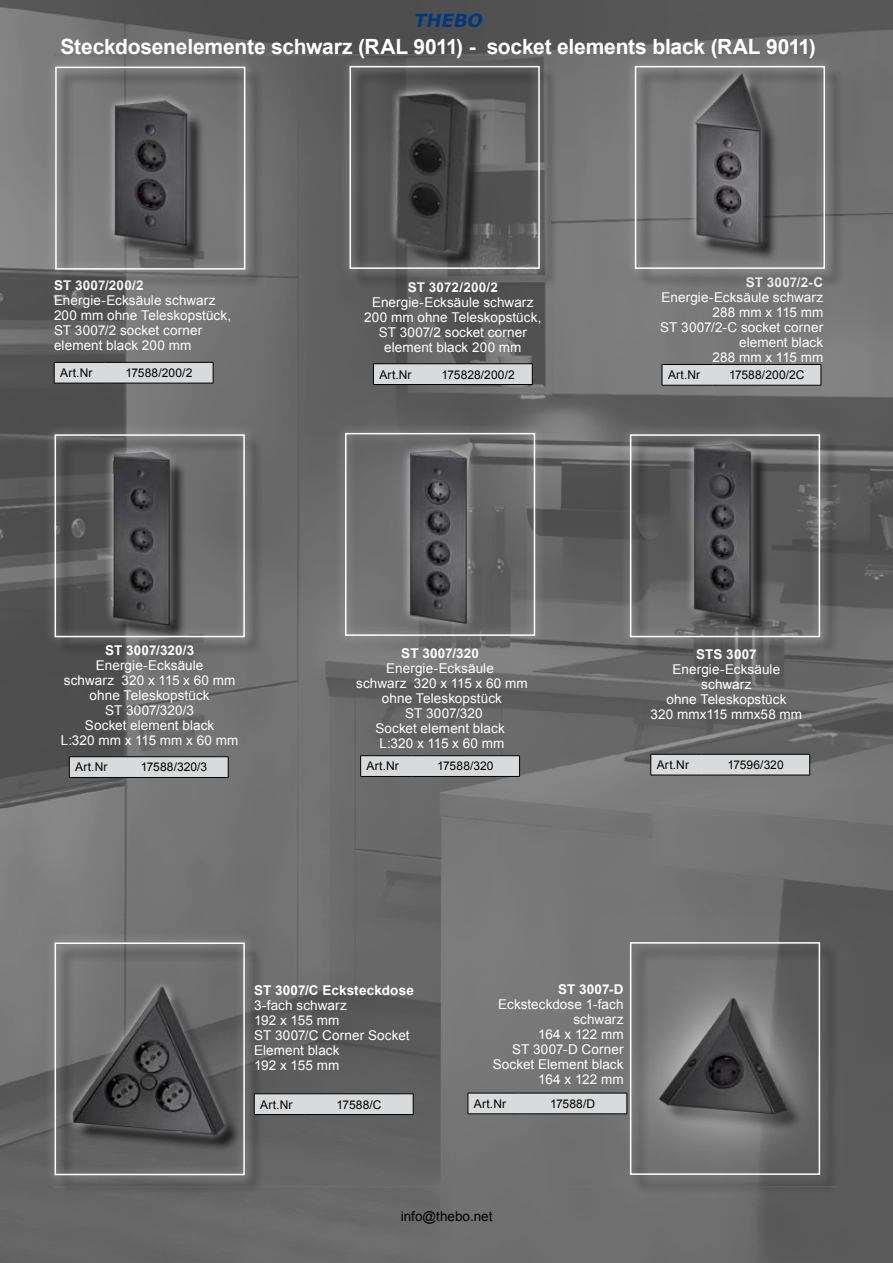
<style>
.page{position:relative;width:893px;height:1263px;background:#fff}
.page>*{position:absolute;margin:0;border:0;box-sizing:border-box;transform-origin:0 0}
.t1{font:700 21px "Arial";letter-spacing:-.01em;color:#fff}
.t2{font:italic 700 18px "Verdana";color:#003882}
.t3{font:13.5px/15px "Arial";letter-spacing:.005em;color:#fff;text-align:center}
.t4{font:700 13.5px "Arial";letter-spacing:.015em;color:#fff}
.t5{font:13.5px "Arial";color:#000}
.t6{font:12px "Arial";letter-spacing:.005em;color:#000}
</style>
<div class="page">
<img style="left:0;top:0;width:893px;height:1263px">
<hr style="left:54px;top:55px;width:783px;height:1px;background:#707173">
<hr style="left:54px;top:1186px;width:783px;height:1px;background:#707173">
<div style="left:57px;top:437px;width:213px;height:225px;background:#000;opacity:.75"></div>
<div style="left:45px;top:424px;width:216px;height:229px;background:#fff;opacity:.75"></div>
<img style="left:73px;top:437px;width:135px;height:197px">
<div style="left:55px;top:434px;width:190px;height:203px;border:2px solid #fff"></div>
<div style="left:632px;top:437px;width:213px;height:225px;background:#000;opacity:.75"></div>
<div style="left:620px;top:424px;width:216px;height:229px;background:#fff;opacity:.75"></div>
<img style="left:655px;top:437px;width:135px;height:192px">
<div style="left:630px;top:434px;width:190px;height:203px;border:2px solid #fff"></div>
<div style="left:335px;top:423px;width:216px;height:229px;background:#fff;opacity:.75"></div>
<img style="left:370px;top:436px;width:135px;height:197px">
<div style="left:345px;top:433px;width:190px;height:203px;border:2px solid #fff"></div>
<div style="left:566px;top:878px;width:327px;height:370px;background:#fff;opacity:.95"></div>
<img style="left:636px;top:945px;width:174px;height:222px">
<div style="left:630px;top:942px;width:190px;height:233px;border:2px solid #fff"></div>
<div style="left:637px;top:68px;width:213px;height:226px;background:#747474"></div>
<div style="left:625px;top:56px;width:216px;height:229px;background:#fff;opacity:.75"></div>
<img style="left:653px;top:69px;width:150px;height:197px">
<div style="left:635px;top:66px;width:190px;height:203px;border:2px solid #fff"></div>
<div style="left:57px;top:945px;width:213px;height:255px;background:#666"></div>
<div style="left:45px;top:933px;width:216px;height:259px;background:#fff;opacity:.75"></div>
<img style="left:61px;top:945px;width:176px;height:227px">
<div style="left:55px;top:942px;width:190px;height:233px;border:2px solid #fff"></div>
<svg style="left:54px;top:374px;width:160px;height:9px"></svg>
<hr style="left:54px;top:383px;width:51px;height:1px;background:#000">
<hr style="left:105px;top:383px;width:108px;height:1px;background:#000">
<div style="left:373px;top:374px;width:160px;height:10px;background:#d9dadb"></div>
<hr style="left:373px;top:384px;width:51px;height:1px;background:#000">
<hr style="left:424px;top:384px;width:108px;height:1px;background:#000">
<hr style="left:69px;top:756px;width:51px;height:1px;background:#000">
<hr style="left:120px;top:756px;width:108px;height:1px;background:#000">
<div style="left:69px;top:757px;width:160px;height:20px;background:#d9dadb"></div>
<hr style="left:69px;top:777px;width:51px;height:1px;background:#000">
<hr style="left:120px;top:777px;width:108px;height:1px;background:#000">
<hr style="left:254px;top:1093px;width:51px;height:1px;background:#000">
<hr style="left:305px;top:1093px;width:108px;height:1px;background:#000">
<div style="left:254px;top:1094px;width:160px;height:20px;background:#d9dadb"></div>
<hr style="left:254px;top:1114px;width:51px;height:1px;background:#000">
<hr style="left:305px;top:1114px;width:108px;height:1px;background:#000">
<div style="left:468px;top:1093px;width:160px;height:21px;background:#d9dadb"></div>
<hr style="left:468px;top:1113px;width:50px;height:1px;background:#000">
<hr style="left:518px;top:1113px;width:109px;height:1px;background:#000">
<hr style="left:360px;top:755px;width:51px;height:1px;background:#000">
<hr style="left:411px;top:755px;width:109px;height:1px;background:#000">
<svg style="left:360px;top:756px;width:160px;height:20px;background:#d3d4d5"></svg>
<hr style="left:360px;top:776px;width:51px;height:1px;background:#000">
<hr style="left:411px;top:776px;width:109px;height:1px;background:#000">
<svg style="left:650px;top:754px;width:160px;height:21px;background:#c9caca"></svg>
<hr style="left:651px;top:775px;width:50px;height:1px;background:#000">
<hr style="left:701px;top:775px;width:109px;height:1px;background:#000">
<svg style="left:662px;top:364px;width:160px;height:21px;background:#c9cacb"></svg>
<hr style="left:662px;top:385px;width:51px;height:1px;background:#000">
<hr style="left:713px;top:385px;width:108px;height:1px;background:#000">
<div style="left:46px;top:57px;width:304px;height:317px;background:#fff;opacity:.75"></div>
<img style="left:64px;top:70px;width:172px;height:197px">
<div style="left:55px;top:67px;width:190px;height:203px;border:2px solid #fff"></div>
<div style="left:340px;top:56px;width:304px;height:318px;background:#fff;opacity:.75"></div>
<img style="left:375px;top:75px;width:117px;height:191px">
<div style="left:350px;top:66px;width:190px;height:203px;border:2px solid #fff"></div>
<h2 class="t2" style="left:413px;top:9px;width:74px">THEBO</h2>
<h1 class="t1" style="left:61px;top:32px;width:757px">Steckdosenelemente schwarz (RAL 9011) - socket elements black (RAL 9011)</h1>
<p class="t4" style="left:54px;top:277px;width:91px">ST 3007/200/2</p>
<p class="t3" style="left:54px;top:293px;width:179px;text-align:left">Energie-Ecksäule schwarz<br>200 mm ohne Teleskopstück,<br>ST 3007/2 socket corner element black 200 mm</p>
<p class="t4" style="left:408px;top:278px;width:92px">ST 3072/200/2</p>
<p class="t3" style="left:364px;top:295px;width:179px">Energie-Ecksäule schwarz<br>200 mm ohne Teleskopstück,<br>ST 3007/2 socket corner element black 200 mm</p>
<p class="t6" style="left:60px;top:365px;width:34px">Art.Nr</p>
<p class="t6" style="left:126px;top:365px;width:68px">17588/200/2</p>
<p class="t6" style="left:379px;top:366px;width:34px">Art.Nr</p>
<p class="t6" style="left:441px;top:366px;width:75px">175828/200/2</p>
<p class="t4" style="left:105px;top:641px;width:91px">ST 3007/320/3</p>
<p class="t3" style="left:61px;top:658px;width:179px">Energie-Ecksäule<br>schwarz 320 x 115 x 60 mm ohne Teleskopstück<br>ST 3007/320/3<br>Socket element black<br>L:320 mm x 115 mm x 60 mm</p>
<p class="t4" style="left:401px;top:645px;width:79px">ST 3007/320</p>
<p class="t3" style="left:356px;top:661px;width:173px">Energie-Ecksäule<br>schwarz 320 x 115 x 60 mm ohne Teleskopstück<br>ST 3007/320<br>Socket element black<br>L:320 x 115 x 60 mm</p>
<p class="t4" style="left:746px;top:274px;width:79px">ST 3007/2-C</p>
<p class="t3" style="left:660px;top:290px;width:164px;text-align:right">Energie-Ecksäule schwarz<br>288 mm x 115 mm<br>ST 3007/2-C socket corner element black<br>288 mm x 115 mm</p>
<p class="t6" style="left:668px;top:367px;width:34px">Art.Nr</p>
<p class="t6" style="left:729px;top:367px;width:77px">17588/200/2C</p>
<p class="t4" style="left:696px;top:645px;width:62px">STS 3007</p>
<p class="t3" style="left:651px;top:662px;width:153px">Energie-Ecksäule schwarz<br>ohne Teleskopstück<br>320 mmx115 mmx58 mm</p>
<p class="t6" style="left:75px;top:759px;width:34px">Art.Nr</p>
<p class="t6" style="left:141px;top:759px;width:68px">17588/320/3</p>
<p class="t6" style="left:367px;top:758px;width:34px">Art.Nr</p>
<p class="t6" style="left:437px;top:758px;width:58px">17588/320</p>
<p class="t6" style="left:657px;top:757px;width:34px">Art.Nr</p>
<p class="t6" style="left:727px;top:757px;width:58px">17596/320</p>
<p class="t4" style="left:254px;top:982px;width:161px">ST 3007/C Ecksteckdose</p>
<p class="t3" style="left:254px;top:998px;width:157px;text-align:left">3-fach schwarz<br>192 x 155 mm<br>ST 3007/C Corner Socket<br>Element black<br>192 x 155 mm</p>
<p class="t4" style="left:558px;top:981px;width:67px">ST 3007-D</p>
<p class="t3" style="left:493px;top:997px;width:132px;text-align:right">Ecksteckdose 1-fach schwarz<br>164 x 122 mm<br>ST 3007-D Corner<br>Socket Element black<br>164 x 122 mm</p>
<p class="t6" style="left:260px;top:1096px;width:34px">Art.Nr</p>
<p class="t6" style="left:337px;top:1096px;width:46px">17588/C</p>
<p class="t6" style="left:474px;top:1096px;width:34px">Art.Nr</p>
<p class="t6" style="left:550px;top:1096px;width:47px">17588/D</p>
<p class="t5" style="left:401px;top:1207px;width:93px">info@thebo.net</p>
</div>
